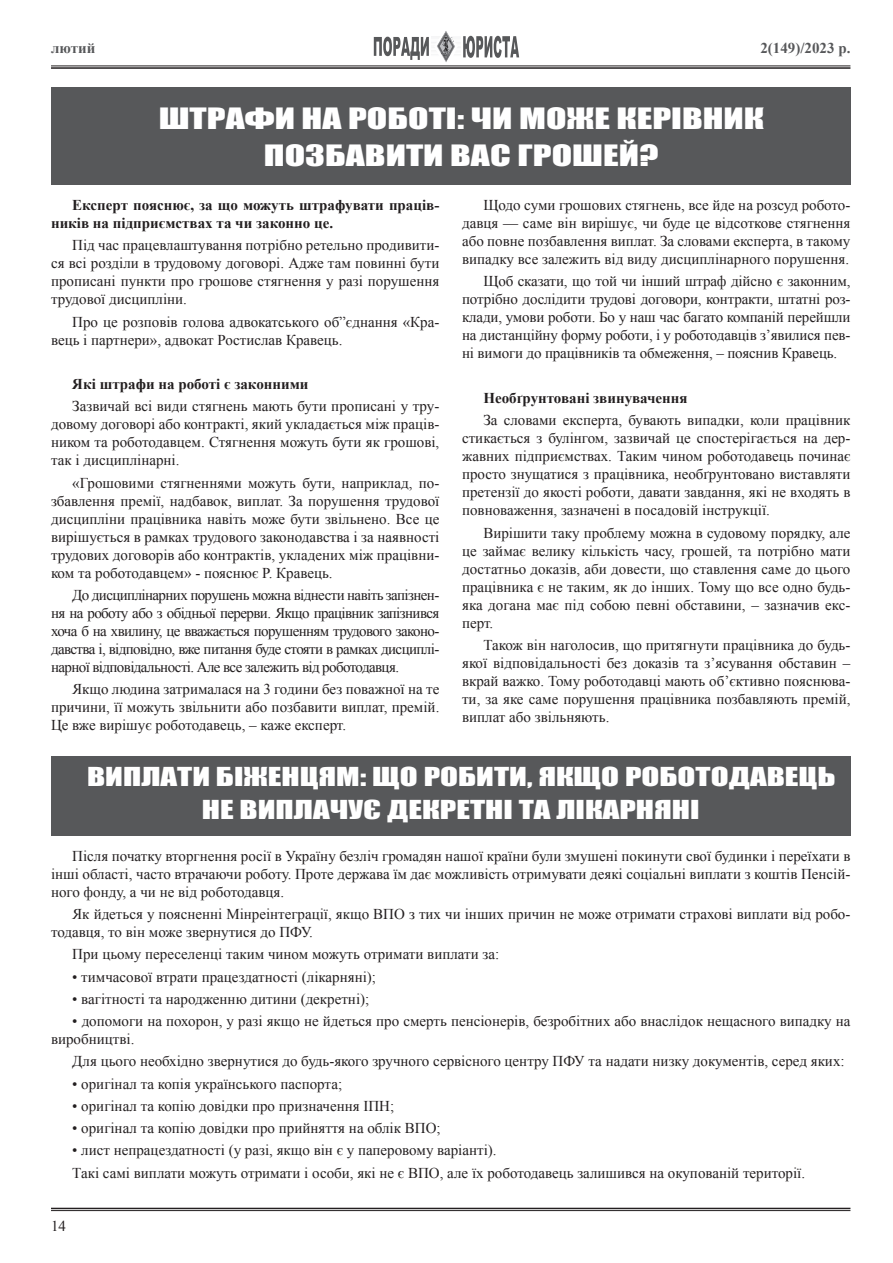
<style>
.page{position:relative;width:893px;height:1263px;background:#fff}
.page>*{position:absolute;margin:0;border:0;box-sizing:border-box;transform-origin:0 0}
.t1{font:27px/37.2px "Impact";color:#fff;text-align:center;scale:1.39 1}
.t2{font:24px/33px "Impact";color:#fff;scale:1.37 1}
.t3{font:15px/18px "Times New Roman";color:#231f20;text-align:justify}
.t4{font:700 15px/18px "Times New Roman";color:#231f20}
.t5{font:700 15px "Times New Roman";color:#57585a}
</style>
<div class="page">
<hr style="left:51px;top:67px;width:799px;height:2px;background:#231f20">
<hr style="left:51px;top:1208px;width:799px;height:1px;background:#231f20">
<hr style="left:51px;top:66px;width:799px;height:1px;background:#231f20">
<hr style="left:51px;top:1210px;width:799px;height:1px;background:#231f20">
<svg style="left:463px;top:36px;width:56px;height:22px"></svg>
<svg style="left:374px;top:37px;width:55px;height:23px"></svg>
<img style="left:431px;top:31px;width:24px;height:31px">
<div style="left:51px;top:88px;width:799px;height:97px;background:#57585a"></div>
<div style="left:51px;top:756px;width:799px;height:80px;background:#57585a"></div>
<p class="t5" style="left:51px;top:37px;width:46px">лютий</p>
<p class="t5" style="left:760px;top:37px;width:91px">2(149)/2023 р.</p>
<h1 class="t1" style="left:159px;top:99px;width:437px">ШТРАФИ НА РОБОТІ: ЧИ МОЖЕ КЕРІВНИК<br>ПОЗБАВИТИ ВАС ГРОШЕЙ?</h1>
<p class="t4" style="left:51px;top:196px;width:390px;text-indent:21px">Експерт пояснює, за що можуть штрафувати праців&shy;ників на підприємствах та чи законно це.</p>
<p class="t3" style="left:51px;top:236px;width:390px;text-indent:21px">Під час працевлаштування потрібно ретельно продивити&shy;ся всі розділи в трудовому договорі. Адже там повинні бути прописані пункти про грошове стягнення у разі порушення трудової дисципліни.</p>
<p class="t3" style="left:51px;top:312px;width:390px;text-indent:21px">Про це розповів голова адвокатського об”єднання «Кра&shy;вець і партнери», адвокат Ростислав Кравець.</p>
<p class="t4" style="left:72px;top:375px;width:238px">Які штрафи на роботі є законними</p>
<p class="t3" style="left:51px;top:397px;width:390px;text-indent:21px">Зазвичай всі види стягнень мають бути прописані у тру&shy;довому договорі або контракті, який укладається між праців&shy;ником та роботодавцем. Стягнення можуть бути як грошові, так і дисциплінарні.</p>
<p class="t3" style="left:51px;top:473px;width:390px;text-indent:21px">«Грошовими стягненнями можуть бути, наприклад, по&shy;збавлення премії, надбавок, виплат. За порушення трудової дисципліни працівника навіть може бути звільнено. Все це вирішується в рамках трудового законодавства і за наявності трудових договорів або контрактів, укладених між працівни&shy;ком та роботодавцем» - пояснює Р. Кравець.</p>
<p class="t3" style="left:51px;top:585px;width:390px;text-indent:21px">До дисциплінарних порушень можна віднести навіть запізнен&shy;ня на роботу або з обідньої перерви. Якщо працівник запізнився хоча б на хвилину, це вважається порушенням трудового законо&shy;давства і, відповідно, вже питання буде стояти в рамках дисциплі&shy;нарної відповідальності. Але все залежить від роботодавця.</p>
<p class="t3" style="left:51px;top:680px;width:390px;text-indent:21px">Якщо людина затрималася на 3 години без поважної на те причини, її можуть звільнити або позбавити виплат, премій.<br>Це вже вирішує роботодавець, – каже експерт.</p>
<p class="t3" style="left:462px;top:196px;width:390px;text-indent:21px">Щодо суми грошових стягнень, все йде на розсуд робото&shy;давця — саме він вирішує, чи буде це відсоткове стягнення або повне позбавлення виплат. За словами експерта, в такому випадку все залежить від виду дисциплінарного порушення.</p>
<p class="t3" style="left:462px;top:272px;width:390px;text-indent:21px">Щоб сказати, що той чи інший штраф дійсно є законним, потрібно дослідити трудові договори, контракти, штатні роз&shy;клади, умови роботи. Бо у наш час багато компаній перейшли на дистанційну форму роботи, і у роботодавців з’явилися пев&shy;ні вимоги до працівників та обмеження, – пояснив Кравець.</p>
<p class="t4" style="left:483px;top:389px;width:206px">Необґрунтовані звинувачення</p>
<p class="t3" style="left:462px;top:411px;width:390px;text-indent:21px">За словами експерта, бувають випадки, коли працівник стикається з булінгом, зазвичай це спостерігається на дер&shy;жавних підприємствах. Таким чином роботодавець починає просто знущатися з працівника, необґрунтовано виставляти претензії до якості роботи, давати завдання, які не входять в повноваження, зазначені в посадовій інструкції.</p>
<p class="t3" style="left:462px;top:523px;width:390px;text-indent:21px">Вирішити таку проблему можна в судовому порядку, але це займає велику кількість часу, грошей, та потрібно мати достатньо доказів, аби довести, що ставлення саме до цього працівника є не таким, як до інших. Тому що все одно будь&shy;яка догана має під собою певні обставини, – зазначив екс&shy;перт.</p>
<p class="t3" style="left:462px;top:635px;width:390px;text-indent:21px">Також він наголосив, що притягнути працівника до будь&shy;якої відповідальності без доказів та з’ясування обставин – вкрай важко. Тому роботодавці мають об’єктивно пояснюва&shy;ти, за яке саме порушення працівника позбавляють премій, виплат або звільняють.</p>
<h2 class="t2" style="left:202px;top:760px;width:464px;text-indent:-115px">ВИПЛАТИ БІЖЕНЦЯМ: ЩО РОБИТИ, ЯКЩО РОБОТОДАВЕЦЬ<br>НЕ ВИПЛАЧУЄ ДЕКРЕТНІ ТА ЛІКАРНЯНІ</h2>
<p class="t3" style="left:51px;top:846px;width:801px;text-indent:21px">Після початку вторгнення росії в Україну безліч громадян нашої країни були змушені покинути свої будинки і переїхати в інші області, часто втрачаючи роботу. Проте держава їм дає можливість отримувати деякі соціальні виплати з коштів Пенсій&shy;ного фонду, а чи не від роботодавця.</p>
<p class="t3" style="left:51px;top:905px;width:801px;text-indent:21px">Як йдеться у поясненні Мінреінтеграції, якщо ВПО з тих чи інших причин не може отримати страхові виплати від робо&shy;тодавця, то він може звернутися до ПФУ.</p>
<p class="t3" style="left:72px;top:945px;width:428px">При цьому переселенці таким чином можуть отримати виплати за:</p>
<p class="t3" style="left:72px;top:967px;width:305px">• тимчасової втрати працездатності (лікарняні);</p>
<p class="t3" style="left:72px;top:989px;width:299px">• вагітності та народженню дитини (декретні);</p>
<p class="t3" style="left:51px;top:1012px;width:801px;text-indent:21px">• допомоги на похорон, у разі якщо не йдеться про смерть пенсіонерів, безробітних або внаслідок нещасного випадку на виробництві.</p>
<p class="t3" style="left:72px;top:1052px;width:774px">Для цього необхідно звернутися до будь-якого зручного сервісного центру ПФУ та надати низку документів, серед яких:</p>
<p class="t3" style="left:72px;top:1074px;width:271px">• оригінал та копія українського паспорта;</p>
<p class="t3" style="left:72px;top:1096px;width:323px">• оригінал та копію довідки про призначення ІПН;</p>
<p class="t3" style="left:72px;top:1119px;width:370px">• оригінал та копію довідки про прийняття на облік ВПО;</p>
<p class="t3" style="left:72px;top:1139px;width:734px;line-height:22.2px">• лист непрацездатності (у разі, якщо він є у паперовому варіанті).<br>Такі самі виплати можуть отримати і особи, які не є ВПО, але їх роботодавець залишився на окупованій території.</p>
<p class="t3" style="left:51px;top:1216px;width:16px">14</p>
</div>
